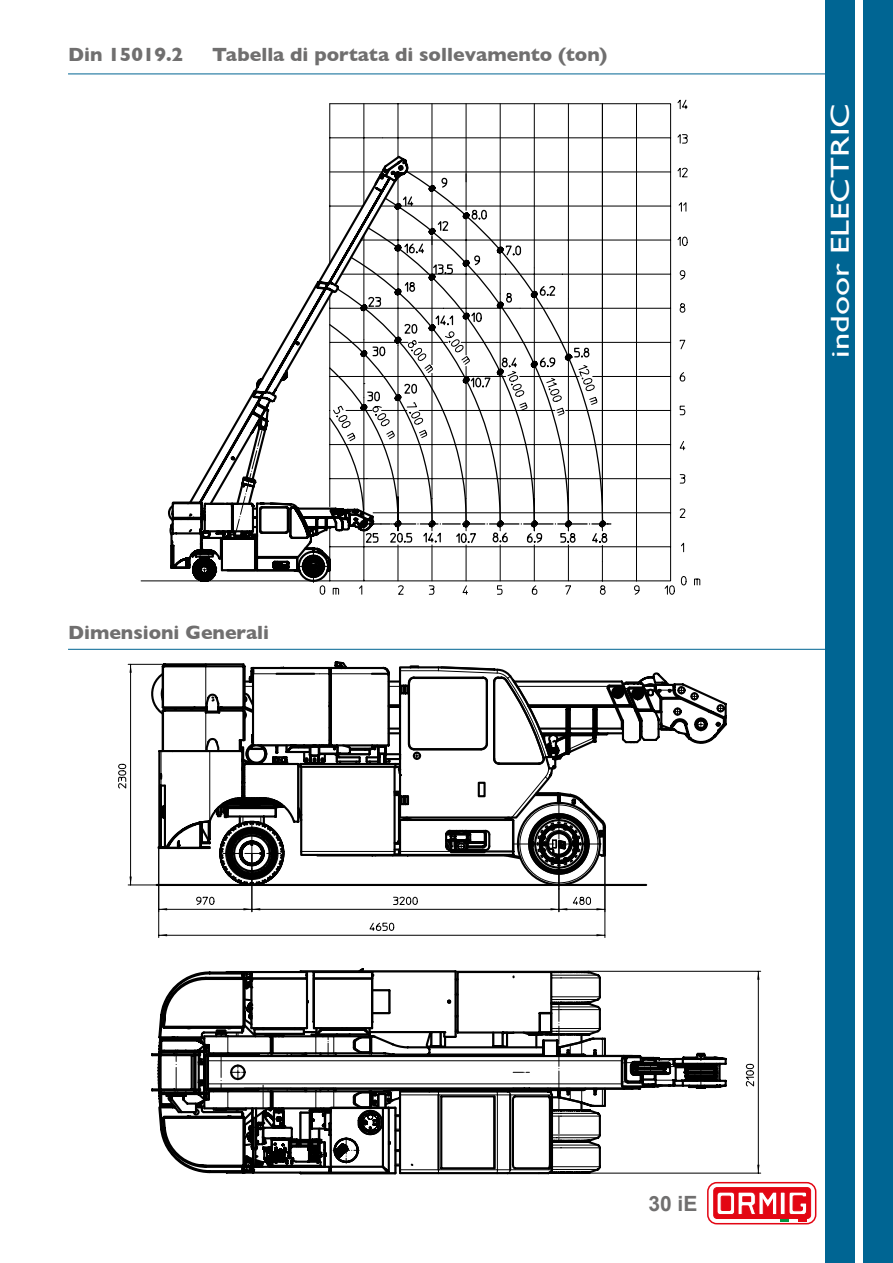
<style>
.page{position:relative;width:893px;height:1263px;background:#fff}
.page>*{position:absolute;margin:0;border:0;box-sizing:border-box;transform-origin:0 0}
.t1{font:25.8px "Gill Sans";color:#fff;scale:1.33 1}
.t2{font:700 21px "Arial";color:#706f6f}
.t3{font:700 19.5px "Gill Sans";color:#706f6f}
</style>
<div class="page">
<div style="left:825px;top:0;width:30px;height:1263px;background:#006593"></div>
<div style="left:863px;top:0;width:30px;height:1263px;background:#006593"></div>
<hr style="left:68px;top:74px;width:782px;height:1px;background:#006593">
<hr style="left:68px;top:649px;width:782px;height:1px;background:#006593">
<svg style="left:708px;top:1183px;width:108px;height:41px"></svg>
<div style="left:707px;top:1182px;width:109px;height:42px;border:2px solid #e30613;border-radius:9px"></div>
<div style="left:714px;top:1187px;width:97px;height:31px;background:#e30613;border-radius:3px"></div>
<div style="left:714px;top:1187px;width:97px;height:31px;border:1px solid #e30613;border-radius:3px"></div>
<svg style="left:717px;top:1192px;width:18px;height:22px"></svg>
<div style="left:717px;top:1192px;width:18px;height:23px;border:1px solid #e30613;border-radius:3px"></div>
<div style="left:721px;top:1196px;width:10px;height:14px;background:#e30613"></div>
<div style="left:721px;top:1196px;width:10px;height:14px;border:1px solid #e30613"></div>
<svg style="left:738px;top:1192px;width:69px;height:30px"></svg>
<hr style="left:141px;top:580px;width:189px;height:1px;background:#000">
<svg style="left:329px;top:100px;width:371px;height:495px"></svg>
<svg style="left:167px;top:158px;width:444px;height:437px"></svg>
<svg style="left:130px;top:664px;width:2px;height:9px"></svg>
<svg style="left:118px;top:763px;width:37px;height:123px"></svg>
<svg style="left:155px;top:661px;width:572px;height:277px"></svg>
<hr style="left:758px;top:971px;width:1px;height:202px;background:#000">
<hr style="left:539px;top:1173px;width:222px;height:1px;background:#000">
<hr style="left:455px;top:971px;width:306px;height:1px;background:#000">
<svg style="left:757px;top:971px;width:2px;height:9px"></svg>
<svg style="left:745px;top:1063px;width:9px;height:24px"></svg>
<svg style="left:151px;top:970px;width:577px;height:204px"></svg>
<svg style="left:155px;top:968px;width:493px;height:206px"></svg>
<p class="t3" style="left:68px;top:39px;width:117px">Din 15019.2</p>
<p class="t3" style="left:212px;top:39px;width:397px">Tabella di portata di sollevamento (ton)</p>
<p class="t3" style="left:68px;top:617px;width:203px">Dimensioni Generali</p>
<h1 class="t1" style="left:825px;top:358px;width:193px;rotate:-90deg">indoor ELECTRIC</h1>
<p class="t2" style="left:648px;top:1189px;width:51px">30 iE</p>
</div>
